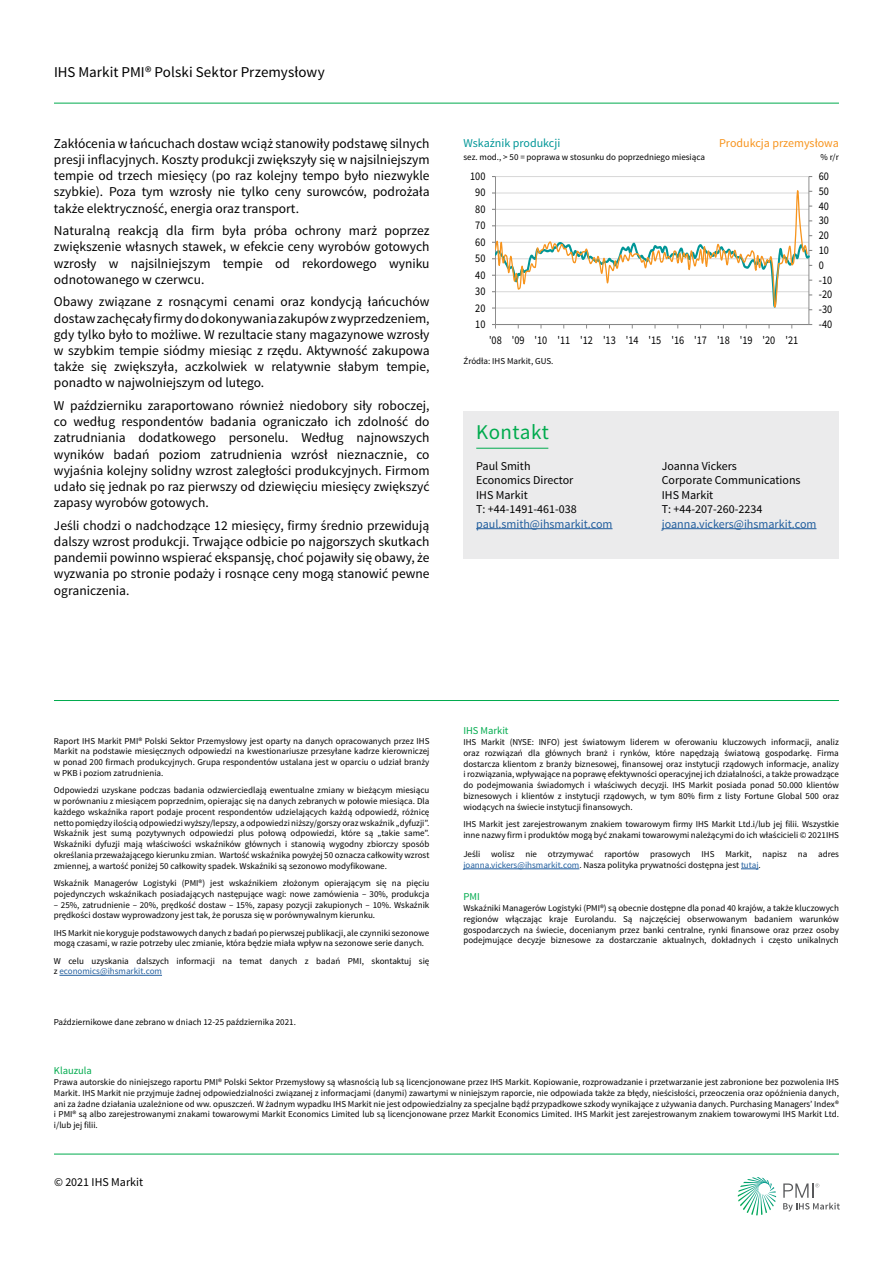
<style>
.page{position:relative;width:893px;height:1263px;background:#fff}
.page>*{position:absolute;margin:0;border:0;box-sizing:border-box;transform-origin:0 0}
.t1{font:21px "Source Sans Pro";letter-spacing:.02em;color:#00ab4e}
.t2{font:15px "Source Sans Pro";letter-spacing:.005em;color:#000}
.t3{font:13.5px/16.2px "Source Sans Pro";color:#000;text-align:justify}
.t4{font:12px/14.4px "Source Sans Pro";color:#000}
.t5{font:12px "Source Sans Pro";color:#215e9e}
.t6{font:12px "Source Sans Pro";color:#f7941e}
.t7{font:12px "Source Sans Pro";color:#009697}
.t8{font:11.7px "Source Sans Pro";letter-spacing:-.005em;color:#000;scale:.88 1}
.t9{font:10.5px "Source Sans Pro";color:#00ab4e}
.t10{font:9px/10.8px "Source Sans Pro";color:#000}
.s1{color:#215e9e}
</style>
<div class="page">
<hr style="left:54px;top:103px;width:785px;height:1px;background:#00ab4e">
<svg style="left:738px;top:1177px;width:38px;height:38px"></svg>
<svg style="left:783px;top:1183px;width:57px;height:28px"></svg>
<hr style="left:54px;top:1154px;width:785px;height:1px;background:#00ab4e">
<hr style="left:495px;top:176px;width:314px;height:1px;background:#d9d9d9">
<hr style="left:808px;top:177px;width:1px;height:147px;background:#868686">
<hr style="left:495px;top:177px;width:1px;height:147px;background:#868686">
<hr style="left:495px;top:324px;width:314px;height:1px;background:#868686">
<svg style="left:492px;top:186px;width:320px;height:125px"></svg>
<div style="left:463px;top:461px;width:376px;height:97px;background:#ebebec"></div>
<hr style="left:476px;top:528px;width:136px;height:1px;background:#215e9e">
<hr style="left:662px;top:528px;width:154px;height:1px;background:#215e9e">
<div style="left:463px;top:411px;width:376px;height:50px;background:#ebebec"></div>
<hr style="left:476px;top:448px;width:72px;height:1px;background:#00ab4e">
<hr style="left:54px;top:700px;width:785px;height:1px;background:#00ab4e">
<hr style="left:59px;top:975px;width:103px;height:1px;background:#215e9e">
<hr style="left:463px;top:868px;width:116px;height:1px;background:#215e9e">
<svg style="left:741px;top:868px;width:18px;height:1px"></svg>
<h2 class="t2" style="left:54px;top:63px;width:272px">IHS Markit PMI® Polski Sektor Przemysłowy</h2>
<p class="t3" style="left:54px;top:135px;width:377px">Zakłócenia w łańcuchach dostaw wciąż stanowiły podstawę silnych presji inflacyjnych. Koszty produkcji zwiększyły się w najsilniejszym tempie od trzech miesięcy (po raz kolejny tempo było niezwykle szybkie). Poza tym wzrosły nie tylko ceny surowców, podrożała także elektryczność, energia oraz transport.</p>
<h3 class="t3" style="left:54px;top:223px;width:377px">Naturalną reakcją dla firm była próba ochrony marż poprzez zwiększenie własnych stawek, w efekcie ceny wyrobów gotowych wzrosły w najsilniejszym tempie od rekordowego wyniku odnotowanego w czerwcu.</h3>
<p class="t3" style="left:54px;top:294px;width:377px">Obawy związane z rosnącymi cenami oraz kondycją łańcuchów dostaw zachęcały firmy do dokonywania zakupów z wyprzedzeniem, gdy tylko było to możliwe. W rezultacie stany magazynowe wzrosły w szybkim tempie siódmy miesiąc z rzędu. Aktywność zakupowa także się zwiększyła, aczkolwiek w relatywnie słabym tempie, ponadto w najwolniejszym od lutego.</p>
<p class="t3" style="left:54px;top:398px;width:377px">W październiku zaraportowano również niedobory siły roboczej, co według respondentów badania ograniczało ich zdolność do zatrudniania dodatkowego personelu. Według najnowszych wyników badań poziom zatrudnienia wzrósł nieznacznie, co wyjaśnia kolejny solidny wzrost zaległości produkcyjnych. Firmom udało się jednak po raz pierwszy od dziewięciu miesięcy zwiększyć zapasy wyrobów gotowych.</p>
<p class="t3" style="left:54px;top:517px;width:377px">Jeśli chodzi o nadchodzące 12 miesięcy, firmy średnio przewidują dalszy wzrost produkcji. Trwające odbicie po najgorszych skutkach pandemii powinno wspierać ekspansję, choć pojawiły się obawy, że wyzwania po stronie podaży i rosnące ceny mogą stanowić pewne ograniczenia.</p>
<h3 class="t7" style="left:463px;top:135px;width:98px">Wskaźnik produkcji</h3>
<p class="t10" style="left:463px;top:152px;width:243px">sez. mod., &gt; 50 = poprawa w stosunku do poprzedniego miesiąca</p>
<h3 class="t6" style="left:719px;top:135px;width:121px">Produkcja przemysłowa</h3>
<p class="t10" style="left:821px;top:152px;width:20px">% r/r</p>
<p class="t8" style="left:470px;top:169px;width:19px">100</p>
<p class="t8" style="left:819px;top:169px;width:13px">60</p>
<p class="t8" style="left:475px;top:185px;width:13px">90</p>
<p class="t8" style="left:819px;top:184px;width:13px">50</p>
<p class="t8" style="left:475px;top:202px;width:13px">80</p>
<p class="t8" style="left:819px;top:198px;width:13px">40</p>
<p class="t8" style="left:475px;top:218px;width:13px">70</p>
<p class="t8" style="left:819px;top:213px;width:13px">30</p>
<p class="t8" style="left:475px;top:235px;width:13px">60</p>
<p class="t8" style="left:475px;top:251px;width:13px">50</p>
<p class="t8" style="left:819px;top:228px;width:13px">20</p>
<p class="t8" style="left:819px;top:243px;width:13px">10</p>
<p class="t8" style="left:819px;top:258px;width:7px">0</p>
<p class="t8" style="left:475px;top:267px;width:13px">40</p>
<p class="t8" style="left:819px;top:272px;width:17px">-10</p>
<p class="t8" style="left:475px;top:284px;width:13px">30</p>
<p class="t8" style="left:819px;top:287px;width:17px">-20</p>
<p class="t8" style="left:475px;top:300px;width:13px">20</p>
<p class="t8" style="left:819px;top:302px;width:17px">-30</p>
<p class="t8" style="left:475px;top:317px;width:13px">10</p>
<p class="t8" style="left:819px;top:317px;width:17px">-40</p>
<p class="t8" style="left:489px;top:333px;width:353px">'08 '09 '10 '11 '12 '13 '14 '15 '16 '17 '18 '19 '20 '21</p>
<p class="t10" style="left:464px;top:356px;width:91px">Źródła: IHS Markit, GUS.</p>
<h1 class="t1" style="left:476px;top:419px;width:74px">Kontakt</h1>
<h3 class="t4" style="left:476px;top:459px;width:102px">Paul Smith<br>Economics Director<br>IHS Markit<br>T: +44-1491-461-038</h3>
<h3 class="t5" style="left:476px;top:516px;width:138px">paul.smith@ihsmarkit.com</h3>
<h3 class="t4" style="left:662px;top:459px;width:140px">Joanna Vickers<br>Corporate Communications<br>IHS Markit<br>T: +44-207-260-2234</h3>
<h3 class="t5" style="left:662px;top:516px;width:156px">joanna.vickers@ihsmarkit.com</h3>
<p class="t10" style="left:54px;top:735px;width:377px;text-align:justify">Raport IHS Markit PMI® Polski Sektor Przemysłowy jest oparty na danych opracowanych przez IHS Markit na podstawie miesięcznych odpowiedzi na kwestionariusze przesyłane kadrze kierowniczej w ponad 200 firmach produkcyjnych. Grupa respondentów ustalana jest w oparciu o udział branży w PKB i poziom zatrudnienia.</p>
<p class="t10" style="left:54px;top:785px;width:377px;text-align:justify">Odpowiedzi uzyskane podczas badania odzwierciedlają ewentualne zmiany w bieżącym miesiącu w porównaniu z miesiącem poprzednim, opierając się na danych zebranych w połowie miesiąca. Dla każdego wskaźnika raport podaje procent respondentów udzielających każdą odpowiedź, różnicę netto pomiędzy ilością odpowiedzi wyższy/lepszy, a odpowiedzi niższy/gorszy oraz wskaźnik „dyfuzji”.<br>Wskaźnik jest sumą pozytywnych odpowiedzi plus połową odpowiedzi, które są „takie same”.<br>Wskaźniki dyfuzji mają właściwości wskaźników głównych i stanowią wygodny zbiorczy sposób określania przeważającego kierunku zmian. Wartość wskaźnika powyżej 50 oznacza całkowity wzrost zmiennej, a wartość poniżej 50 całkowity spadek. Wskaźniki są sezonowo modyfikowane.</p>
<p class="t10" style="left:54px;top:878px;width:377px">Wskaźnik Managerów Logistyki (PMI®) jest wskaźnikiem złożonym opierającym się na pięciu pojedynczych wskaźnikach posiadających następujące wagi: nowe zamówienia – 30%, produkcja</p>
<p class="t10" style="left:54px;top:899px;width:377px">– 25%, zatrudnienie – 20%, prędkość dostaw – 15%, zapasy pozycji zakupionych – 10%. Wskaźnik prędkości dostaw wyprowadzony jest tak, że porusza się w porównywalnym kierunku.</p>
<p class="t10" style="left:54px;top:927px;width:377px">IHS Markit nie koryguje podstawowych danych z badań po pierwszej publikacji, ale czynniki sezonowe mogą czasami, w razie potrzeby ulec zmianie, która będzie miała wpływ na sezonowe serie danych.</p>
<p class="t10" style="left:54px;top:955px;width:377px">W celu uzyskania dalszych informacji na temat danych z badań PMI, skontaktuj się z <span class="s1">economics@ihsmarkit.com</span></p>
<p class="t10" style="left:54px;top:1017px;width:244px">Październikowe dane zebrano w dniach 12-25 października 2021.</p>
<p class="t9" style="left:463px;top:724px;width:47px">IHS Markit</p>
<p class="t10" style="left:463px;top:737px;width:377px;text-align:justify">IHS Markit (NYSE: INFO) jest światowym liderem w oferowaniu kluczowych informacji, analiz oraz rozwiązań dla głównych branż i rynków, które napędzają światową gospodarkę. Firma dostarcza klientom z branży biznesowej, finansowej oraz instytucji rządowych informacje, analizy i rozwiązania, wpływające na poprawę efektywności operacyjnej ich działalności, a także prowadzące do podejmowania świadomych i właściwych decyzji. IHS Markit posiada ponad 50.000 klientów biznesowych i klientów z instytucji rządowych, w tym 80% firm z listy Fortune Global 500 oraz wiodących na świecie instytucji finansowych.</p>
<p class="t10" style="left:463px;top:819px;width:377px">IHS Markit jest zarejestrowanym znakiem towarowym firmy IHS Markit Ltd.i/lub jej filii. Wszystkie inne nazwy firm i produktów mogą być znakami towarowymi należącymi do ich właścicieli © 2021IHS</p>
<p class="t10" style="left:463px;top:849px;width:377px">Jeśli wolisz nie otrzymywać raportów prasowych IHS Markit, napisz na adres <span class="s1">joanna.vickers@ihsmarkit.com</span>. Nasza polityka prywatności dostępna jest <span class="s1">tutaj</span>.</p>
<p class="t9" style="left:463px;top:890px;width:18px">PMI</p>
<p class="t10" style="left:463px;top:903px;width:377px;text-align:justify">Wskaźniki Managerów Logistyki (PMI®) są obecnie dostępne dla ponad 40 krajów, a także kluczowych regionów włączając kraje Eurolandu. Są najczęściej obserwowanym badaniem warunków gospodarczych na świecie, docenianym przez banki centralne, rynki finansowe oraz przez osoby podejmujące decyzje biznesowe za dostarczanie aktualnych, dokładnych i często unikalnych</p>
<p class="t9" style="left:54px;top:1064px;width:39px">Klauzula</p>
<p class="t10" style="left:54px;top:1077px;width:787px;text-align:justify">Prawa autorskie do niniejszego raportu PMI® Polski Sektor Przemysłowy są własnością lub są licencjonowane przez IHS Markit. Kopiowanie, rozprowadzanie i przetwarzanie jest zabronione bez pozwolenia IHS Markit. IHS Markit nie przyjmuje żadnej odpowiedzialności związanej z informacjami (danymi) zawartymi w niniejszym raporcie, nie odpowiada także za błędy, nieścisłości, przeoczenia oraz opóźnienia danych, ani za żadne działania uzależnione od ww. opuszczeń. W żadnym wypadku IHS Markit nie jest odpowiedzialny za specjalne bądź przypadkowe szkody wynikające z używania danych. Purchasing Managers’ Index® i PMI® są albo zarejestrowanymi znakami towarowymi Markit Economics Limited lub są licencjonowane przez Markit Economics Limited. IHS Markit jest zarejestrowanym znakiem towarowymi IHS Markit Ltd. i/lub jej filii.</p>
<h3 class="t4" style="left:54px;top:1175px;width:91px">© 2021 IHS Markit</h3>
</div>
